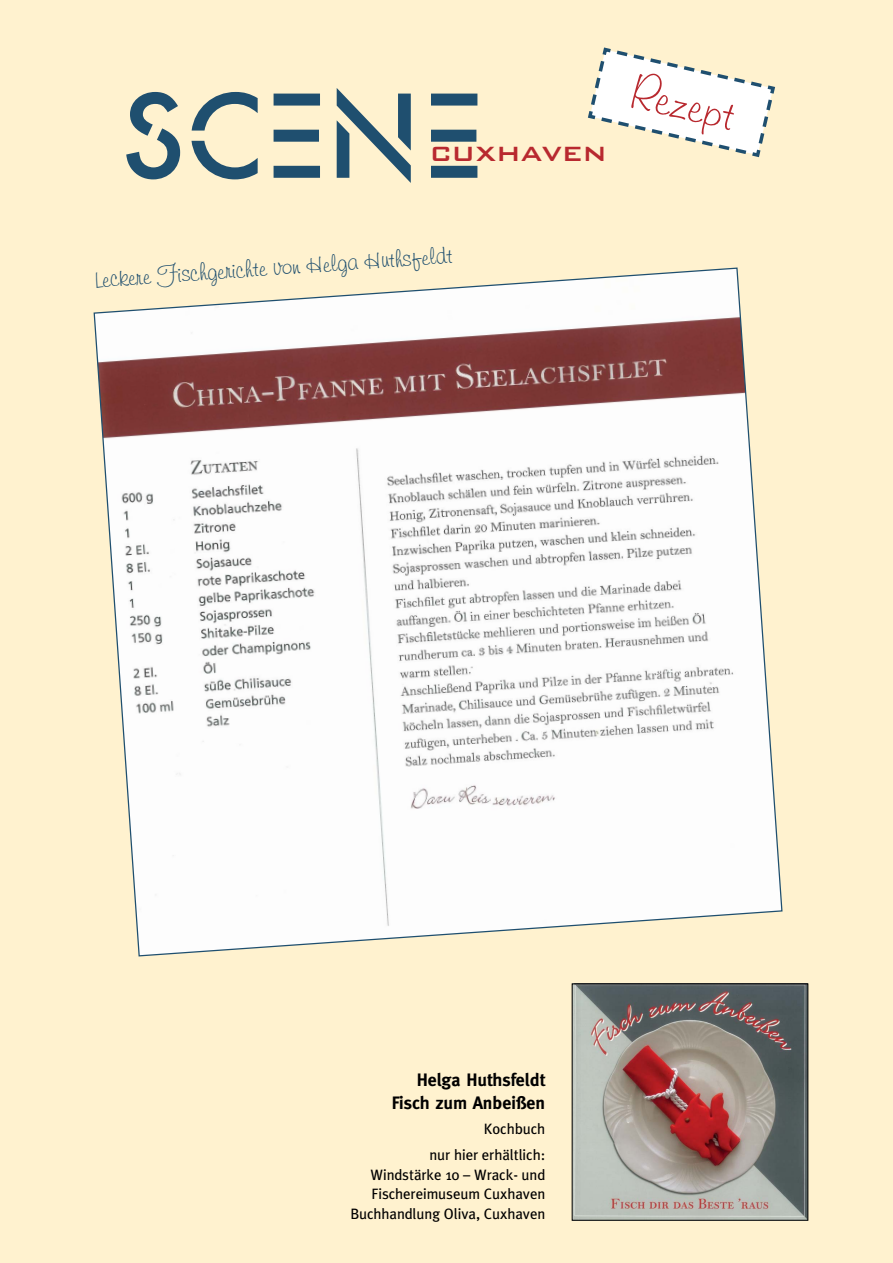
<style>
.page{position:relative;width:893px;height:1263px;background:#fff2cf}
.page>*{position:absolute;margin:0;border:0;box-sizing:border-box;transform-origin:0 0}
.t1{font:500 126.3px "Futura Ste DRO";color:#1f4f6f}
.t2{font:47.7px "Freehand 591 BT Regular A";color:#b8292f}
.t3{font:500 33.6px "Bank Gothic BT";color:#b8292f}
.t4{font:24px "Freehand 591 BT Regular A";color:#1f4f6f}
.t5{font:700 18px/22.5px "Meta";color:#000;text-align:right}
.t6{font:15px/19.5px "Meta";color:#000;text-align:right}
</style>
<div class="page">
<svg style="left:587px;top:47px;width:188px;height:111px"></svg>
<svg style="left:93px;top:267px;width:690px;height:690px;background:#e9e2dd"></svg>
<img style="left:574px;top:986px;width:232px;height:232px">
<h1 class="t1" style="left:120px;top:60px;width:365px">SCENE</h1>
<h3 class="t3" style="left:430px;top:134px;width:178px">cuxhaven</h3>
<h3 class="t4" style="left:93px;top:264px;width:361px;rotate:-4deg">Leckere Fischgerichte von Helga Huthsfeldt</h3>
<h2 class="t2" style="left:636px;top:61px;width:110px;rotate:13deg">Rezept</h2>
<p class="t5" style="left:392px;top:1068px;width:155px">Helga Huthsfeldt<br>Fisch zum Anbeißen</p>
<p class="t6" style="left:429px;top:1116px;width:117px;line-height:25.8px">Kochbuch<br>nur hier erhältlich:</p>
<p class="t6" style="left:350px;top:1165px;width:196px">Windstärke 10 – Wrack- und<br>Fischereimuseum Cuxhaven<br>Buchhandlung Oliva, Cuxhaven</p>
</div>
